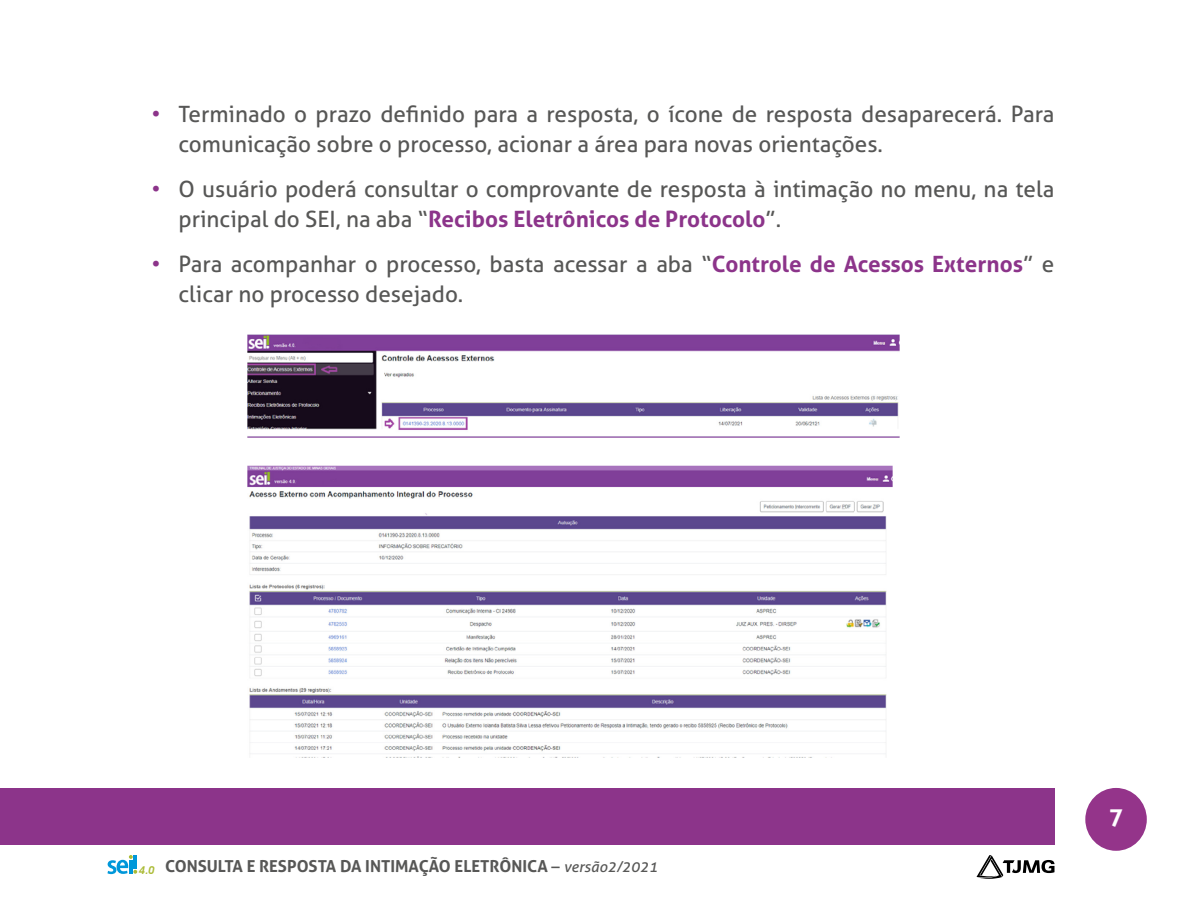
<style>
.page{position:relative;width:1200px;height:900px;background:#fff}
.page>*{position:absolute;margin:0;border:0;box-sizing:border-box;transform-origin:0 0}
.t1{font:700 24px "Aller";color:#fff}
.t2{font:22.5px/30px "Aller";color:#575756}
.t3{font:700 16.5px "Aller";color:#575756}
.s1{color:#8c348a}
.s2{font-weight:700;color:#8c348a}
.s3{font-weight:400}
.s4{font-weight:400;font-style:italic;font-size:15px}
</style>
<div class="page">
<div style="left:1085px;top:788px;width:62px;height:63px;background:#94348a;border-radius:50%"></div>
<svg style="left:976px;top:855px;width:79px;height:24px"></svg>
<svg style="left:107px;top:855px;width:30px;height:19px"></svg>
<div style="left:0;top:788px;width:1054px;height:57px;background:#8c348a"></div>
<img style="left:248px;top:334px;width:652px;height:104px">
<img style="left:248px;top:466px;width:644px;height:292px">
<p class="t2" style="left:178px;top:99px;width:878px;text-indent:-27px"><span class="s1">•</span> Terminado o prazo definido para a resposta, o ícone de resposta desaparecerá. Para comunicação sobre o processo, acionar a área para novas orientações.</p>
<p class="t2" style="left:178px;top:174px;width:878px;text-indent:-27px"><span class="s1">•</span> O usuário poderá consultar o comprovante de resposta à intimação no menu, na tela principal do SEI, na aba “<span class="s2">Recibos Eletrônicos de Protocolo</span>”.</p>
<p class="t2" style="left:178px;top:249px;width:878px;text-indent:-27px"><span class="s1">•</span> Para acompanhar o processo, basta acessar a aba “<span class="s2">Controle de Acessos Externos</span>” e clicar no processo desejado.</p>
<p class="t3" style="left:139px;top:856px;width:520px"><sub>4.0</sub> CONSULTA E RESPOSTA DA INTIMAÇÃO ELETRÔNICA <span class="s3">–</span> <span class="s4">versão2/2021</span></p>
<p class="t1" style="left:1109px;top:801px;width:16px">7</p>
</div>
